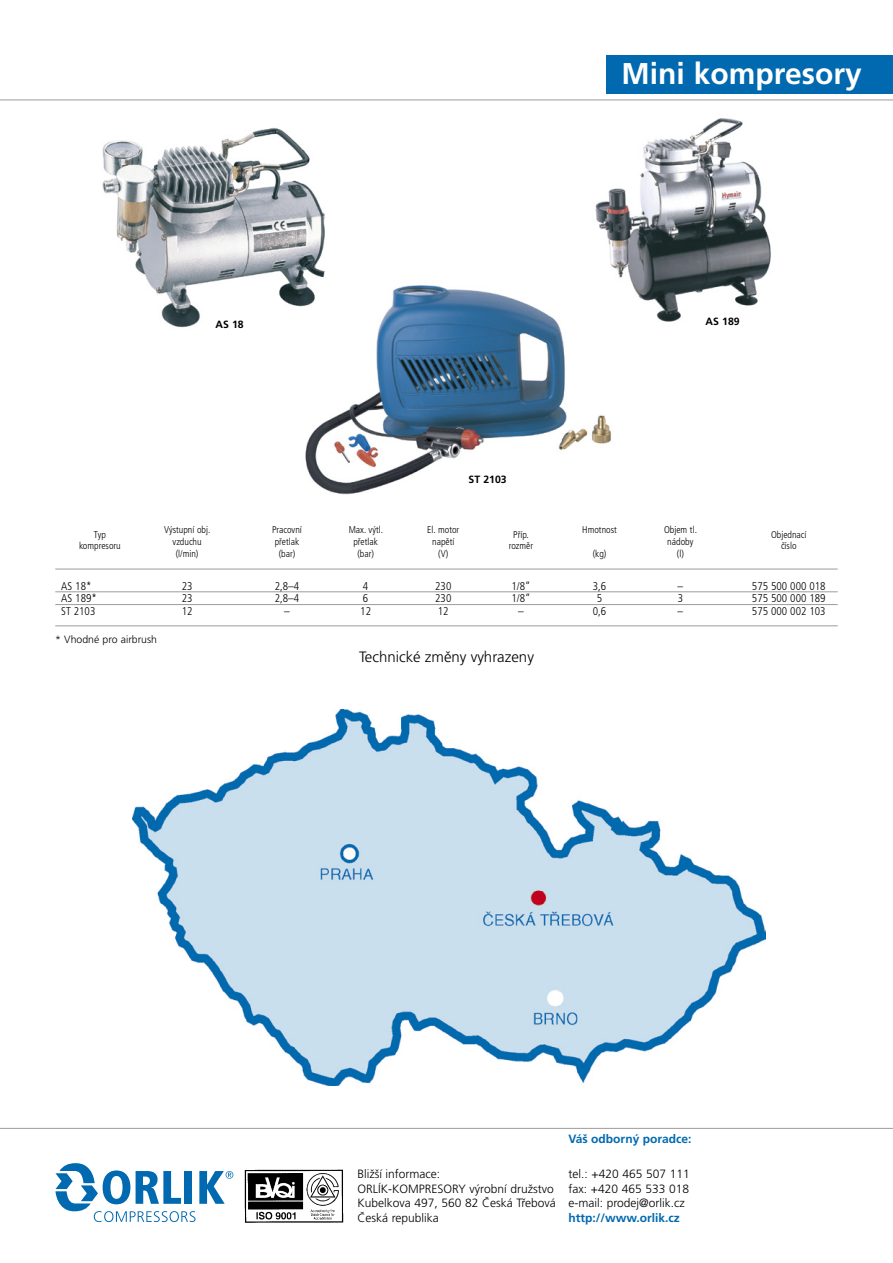
<style>
.page{position:relative;width:893px;height:1263px;background:#fff}
.page>*{position:absolute;margin:0;border:0;box-sizing:border-box;transform-origin:0 0}
.t1{font:700 30px "Frutiger CE";color:#fff}
.t2{font:300 15px "Frutiger CE";color:#000}
.t3{font:300 12px/14.4px "Frutiger CE";color:#000}
.t4{font:700 12px "Frutiger CE";color:#0069af}
.t5{font:300 condensed 11.25px/12.8px "Frutiger CE";color:#000;text-align:justify}
.t6{font:300 10.5px "Frutiger CE";color:#000}
.t7{font:700 10.5px "Frutiger CE";color:#000}
.t8{font:300 condensed 9.75px/11.7px "Frutiger CE";color:#000;text-align:center}
</style>
<div class="page">
<img style="left:305px;top:285px;width:306px;height:210px">
<svg style="left:55px;top:1163px;width:178px;height:59px"></svg>
<hr style="left:0;top:1128px;width:893px;height:1px;background:#9b9c9d">
<img style="left:244px;top:1169px;width:100px;height:54px">
<hr style="left:0;top:100px;width:893px;height:1px;background:#9b9c9d">
<div style="left:607px;top:55px;width:286px;height:39px;background:#0069af"></div>
<img style="left:102px;top:128px;width:235px;height:206px">
<div style="left:584px;top:108px;width:205px;height:222px;background:#fff"></div>
<img style="left:595px;top:118px;width:176px;height:204px">
<hr style="left:55px;top:569px;width:783px;height:1px;background:#9b9c9d">
<hr style="left:55px;top:591px;width:783px;height:1px;background:#9b9c9d">
<hr style="left:55px;top:604px;width:783px;height:1px;background:#9b9c9d">
<hr style="left:55px;top:625px;width:783px;height:1px;background:#9b9c9d">
<img style="left:133px;top:710px;width:632px;height:375px">
<h1 class="t1" style="left:621px;top:57px;width:242px">M ini kompresory</h1>
<p class="t7" style="left:215px;top:319px;width:30px">AS 18</p>
<p class="t7" style="left:706px;top:315px;width:36px">AS 189</p>
<p class="t7" style="left:468px;top:474px;width:40px">ST 2103</p>
<p class="t8" style="left:79px;top:528px;width:43px">Typ kompresoru</p>
<p class="t8" style="left:164px;top:524px;width:48px">Výstupní obj. vzduchu (l/min)</p>
<p class="t8" style="left:509px;top:528px;width:26px">Příp. rozměr</p>
<p class="t8" style="left:349px;top:524px;width:36px">Max. výtl. přetlak (bar)</p>
<p class="t8" style="left:427px;top:524px;width:34px">El. motor napětí (V)</p>
<p class="t8" style="left:272px;top:524px;width:31px">Pracovní přetlak (bar)</p>
<p class="t8" style="left:582px;top:524px;width:36px">Hmotnost</p>
<p class="t8" style="left:593px;top:548px;width:15px">(kg)</p>
<p class="t8" style="left:664px;top:524px;width:34px">Objem tl. nádoby (l)</p>
<p class="t8" style="left:771px;top:528px;width:37px">Objednací číslo</p>
<p class="t5" style="left:61px;top:579px;width:37px;text-align:left">AS 18*<br>AS 189*<br>ST 2103</p>
<p class="t5" style="left:182px;top:579px;width:12px">23<br>23<br>12</p>
<p class="t5" style="left:512px;top:579px;width:21px;text-align:center">1/8”<br>1/8” –</p>
<p class="t5" style="left:275px;top:579px;width:26px;text-align:center">2,8–4<br>2,8–4 –</p>
<p class="t5" style="left:435px;top:579px;width:18px">230<br>230<br>12</p>
<p class="t5" style="left:360px;top:579px;width:12px;text-align:left">4<br>6<br>12</p>
<p class="t5" style="left:593px;top:579px;width:15px;text-align:center">3,6<br>5<br>0,6</p>
<p class="t5" style="left:678px;top:579px;width:7px">– 3 –</p>
<p class="t5" style="left:752px;top:579px;width:75px">575 500 000 018<br>575 500 000 189<br>575 000 002 103</p>
<p class="t6" style="left:55px;top:633px;width:103px">* Vhodné pro airbrush</p>
<h2 class="t2" style="left:359px;top:648px;width:176px">Technické změny vyhrazeny</h2>
<p class="t4" style="left:568px;top:1132px;width:124px">Váš odborný poradce:</p>
<p class="t3" style="left:357px;top:1167px;width:200px">Bližší informace:<br>ORLÍK-KOMPRESORY výrobní družstvo<br>Kubelkova 497, 560 82 Česká Třebová<br>Česká republika</p>
<p class="t3" style="left:568px;top:1167px;width:123px;text-align:justify">tel.: +420 465 507 111 fax: +420 465 533 018 e-mail: prodej@orlik.cz</p>
<p class="t4" style="left:568px;top:1211px;width:113px">http://www.orlik.cz</p>
</div>
